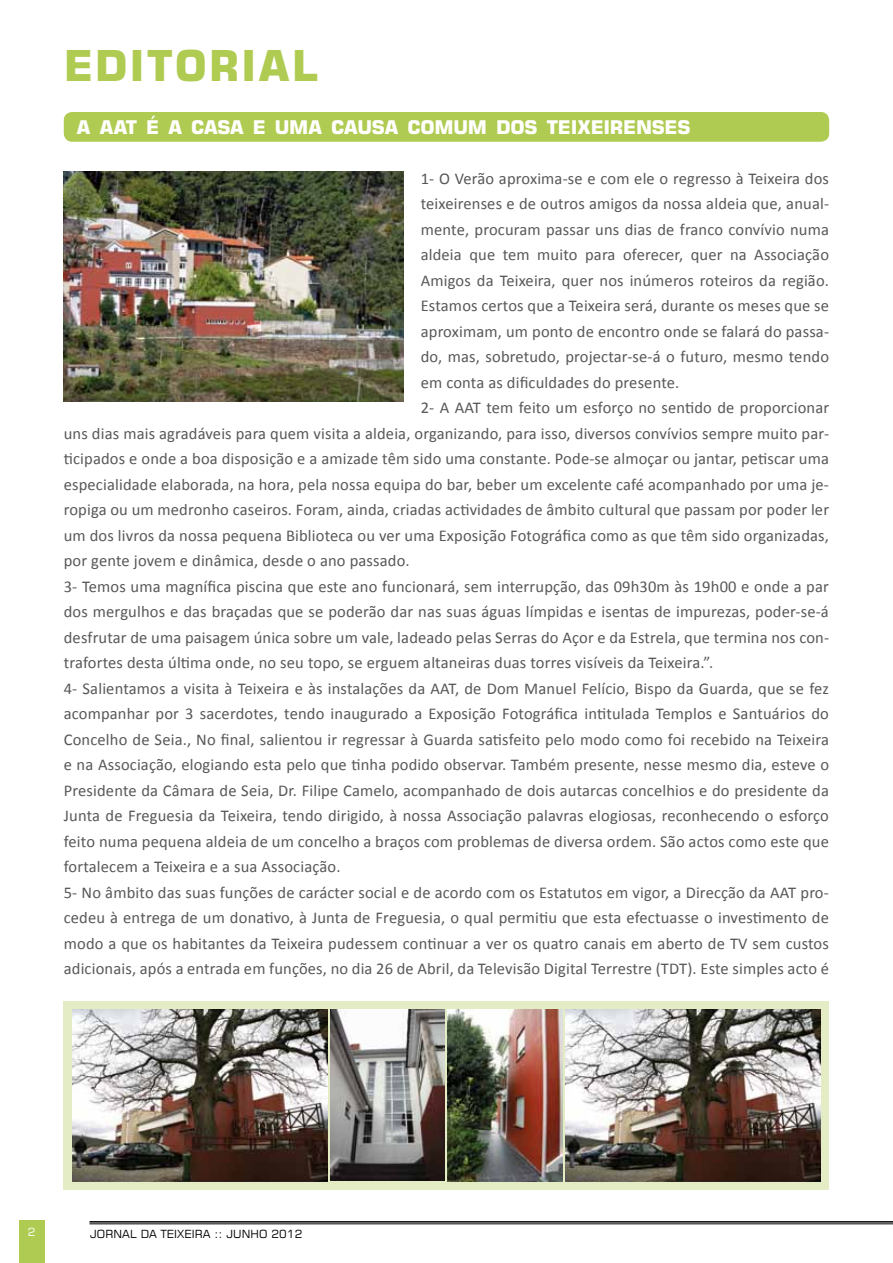
<style>
.page{position:relative;width:893px;height:1263px;background:#fff}
.page>*{position:absolute;margin:0;border:0;box-sizing:border-box;transform-origin:0 0}
.t1{font:700 42.6px "Square 721 BT";letter-spacing:.04em;color:#b0cb52}
.t2{font:700 18.9px "Square 721 BT";letter-spacing:-.015em;color:#fff}
.t3{font:16.5px "Calibri";letter-spacing:.01em;color:#58585a}
.t4{font:11.25px "Square 721 BT";letter-spacing:.01em;color:#000}
.t5{font:11.25px "Square 721 BT";color:#fff}
.s1{font-style:inherit}
</style>
<div class="page">
<hr style="left:89px;top:1221px;width:804px;height:1px;background:#000">
<hr style="left:89px;top:1223px;width:804px;height:1px;background:#000">
<div style="left:64px;top:112px;width:765px;height:30px;background:#b0cb52;border-radius:9px"></div>
<img style="left:64px;top:171px;width:340px;height:231px">
<div style="left:64px;top:1001px;width:765px;height:188px;background:#e3ecc5"></div>
<img style="left:73px;top:1009px;width:254px;height:172px">
<img style="left:330px;top:1009px;width:115px;height:172px">
<img style="left:448px;top:1009px;width:114px;height:172px">
<img style="left:566px;top:1009px;width:254px;height:172px">
<div style="left:19px;top:1220px;width:25px;height:43px;background:#b0cb52"></div>
<h1 class="t1" style="left:64px;top:40px;width:256px">EDITORIAL</h1>
<p class="t2" style="left:77px;top:116px;width:615px">A AAT É A CASA E UMA CAUSA COMUM DOS TEIXEIRENSES</p>
<p class="t3" style="left:421px;top:168px;width:410px">1- O Verão aproxima-se e com ele o regresso à Teixeira dos</p>
<p class="t3" style="left:421px;top:193px;width:410px">teixeirenses e de outros amigos da nossa aldeia que, anual-</p>
<p class="t3" style="left:421px;top:219px;width:410px">mente, procuram passar uns dias de franco convívio numa</p>
<p class="t3" style="left:421px;top:244px;width:410px">aldeia que tem muito para oferecer, quer na Associação</p>
<p class="t3" style="left:421px;top:270px;width:410px">Amigos da Teixeira, quer nos inúmeros roteiros da região.</p>
<p class="t3" style="left:421px;top:295px;width:410px">Estamos certos que a Teixeira será, durante os meses que se</p>
<p class="t3" style="left:421px;top:321px;width:410px">aproximam, um ponto de encontro onde se falará do passa-</p>
<p class="t3" style="left:421px;top:346px;width:410px">do, mas, sobretudo, projectar-se-á o futuro, mesmo tendo</p>
<p class="t3" style="left:421px;top:372px;width:260px">em conta as dificuldades do presente.</p>
<p class="t3" style="left:421px;top:397px;width:410px">2- A AAT tem feito um esforço no sentido de proporcionar</p>
<p class="t3" style="left:64px;top:423px;width:767px">uns dias mais agradáveis para quem visita a aldeia, organizando, para isso, diversos convívios sempre muito par-</p>
<p class="t3" style="left:64px;top:448px;width:767px">ticipados e onde a boa disposição e a amizade têm sido uma constante. Pode-se almoçar ou jantar, petiscar uma</p>
<p class="t3" style="left:64px;top:474px;width:767px">especialidade elaborada, na hora, pela nossa equipa do bar, beber um excelente café acompanhado por uma je-</p>
<p class="t3" style="left:64px;top:499px;width:767px">ropiga ou um medronho caseiros. Foram, ainda, criadas actividades de âmbito cultural que passam por poder ler</p>
<p class="t3" style="left:64px;top:525px;width:767px">um dos livros da nossa pequena Biblioteca ou ver uma Exposição Fotográfica como as que têm sido organizadas,</p>
<p class="t3" style="left:64px;top:550px;width:347px">por gente jovem e dinâmica, desde o ano passado.</p>
<p class="t3" style="left:64px;top:576px;width:767px">3- Temos uma magnífica piscina que este ano funcionará, sem interrupção, das 09h30m às 19h00 e onde a par</p>
<p class="t3" style="left:64px;top:601px;width:766px">dos mergulhos e das braçadas que se poderão dar nas suas águas límpidas e isentas de impurezas, poder-se-á</p>
<p class="t3" style="left:64px;top:627px;width:767px">desfrutar de uma paisagem única sobre um vale, ladeado pelas Serras do Açor e da Estrela, que termina nos con-</p>
<p class="t3" style="left:64px;top:652px;width:651px">trafortes desta última onde, no seu topo, se erguem altaneiras duas torres visíveis da Teixeira.”.</p>
<p class="t3" style="left:64px;top:678px;width:766px">4- Salientamos a visita à Teixeira e às instalações da AAT, de Dom Manuel Felício, Bispo da Guarda, que se fez</p>
<p class="t3" style="left:64px;top:703px;width:767px">acompanhar por 3 sacerdotes, tendo inaugurado a Exposição Fotográfica intitulada Templos e Santuários do</p>
<p class="t3" style="left:64px;top:729px;width:767px">Concelho de Seia., No final, salientou ir regressar à Guarda satisfeito pelo modo como foi recebido na Teixeira</p>
<p class="t3" style="left:64px;top:754px;width:767px">e na Associação, elogiando esta pelo que tinha podido observar. Também presente, nesse mesmo dia, esteve o</p>
<p class="t3" style="left:64px;top:780px;width:767px">Presidente da Câmara de Seia, Dr. Filipe Camelo, acompanhado de dois autarcas concelhios e do presidente da</p>
<p class="t3" style="left:64px;top:805px;width:767px">Junta de Freguesia da Teixeira, tendo dirigido, à nossa Associação palavras elogiosas, reconhecendo o esforço</p>
<p class="t3" style="left:64px;top:831px;width:767px">feito numa pequena aldeia de um concelho a braços com problemas de diversa ordem. São actos como este que</p>
<p class="t3" style="left:64px;top:856px;width:278px">fortalecem a Teixeira e a sua Associação.</p>
<p class="t3" style="left:64px;top:882px;width:767px">5- No âmbito das suas funções de carácter social e de acordo com os Estatutos em vigor, a Direcção da AAT pro-</p>
<p class="t3" style="left:64px;top:907px;width:767px">cedeu à entrega de um donativo, à Junta de Freguesia, o qual permitiu que esta efectuasse o investimento de</p>
<p class="t3" style="left:64px;top:933px;width:767px">modo a que os habitantes da Teixeira pudessem continuar a ver os quatro canais em aberto de TV sem custos</p>
<p class="t3" style="left:64px;top:958px;width:767px">adicionais, após a entrada em funções, no dia 26 de Abril, da Televisão Digital Terrestre (TDT). Este simples acto é</p>
<p class="t5" style="left:28px;top:1224px;width:9px">2</p>
<p class="t4" style="left:90px;top:1226px;width:214px">JORNAL DA TEIXEIRA :: <span class="s1">JUNHO</span> 2012</p>
</div>
